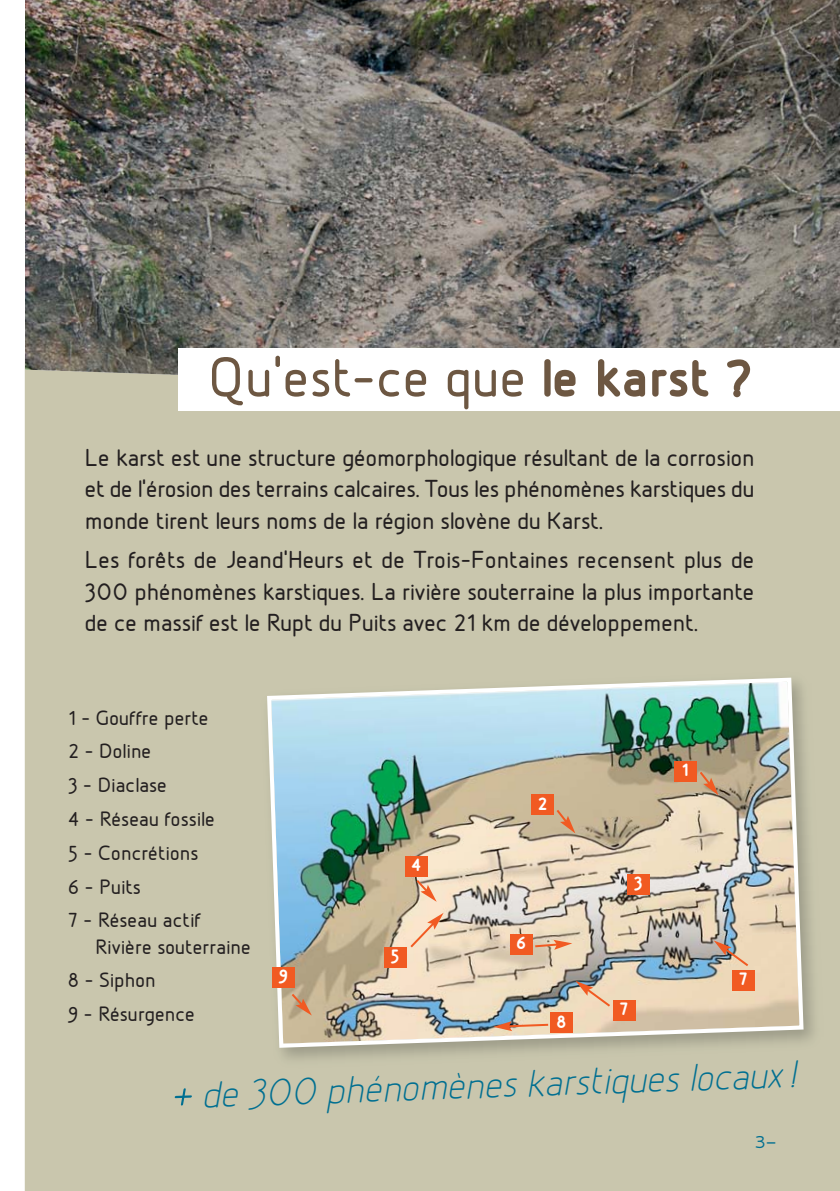
<style>
.page{position:relative;width:840px;height:1191px;background:#fff}
.page>*{position:absolute;margin:0;border:0;box-sizing:border-box;transform-origin:0 0}
.t1{font:500 60px "Designio";color:#6d5742}
.t2{font:italic 40.8px "Designio";color:#006f91}
.t3{font:500 26px/31.2px "Designio";letter-spacing:-.01em;color:#231f20;text-align:justify}
.t4{font:500 22px/33.8px "Designio";color:#231f20}
.t5{font:700 20px "Designio";color:#fff}
.t6{font:18px "B Pmono";color:#006f91}
.s1{font-weight:700}
.s2{font-size:61.2px}
</style>
<div class="page">
<div style="left:0;top:277px;width:839px;height:914px;background:#c9c6ad"></div>
<img style="left:26px;top:0;width:813px;height:398px">
<div style="left:179px;top:348px;width:660px;height:63px;background:#fff"></div>
<img style="left:265px;top:676px;width:540px;height:373px">
<div style="left:0;top:0;width:25px;height:1191px;background:#fff"></div>
<div style="left:674px;top:761px;width:22px;height:20px;background:#f15a22"></div>
<div style="left:531px;top:794px;width:22px;height:21px;background:#f15a22"></div>
<div style="left:627px;top:874px;width:22px;height:20px;background:#f15a22"></div>
<div style="left:732px;top:970px;width:22px;height:20px;background:#f15a22"></div>
<div style="left:613px;top:999px;width:22px;height:21px;background:#f15a22"></div>
<div style="left:510px;top:934px;width:22px;height:20px;background:#f15a22"></div>
<div style="left:405px;top:856px;width:22px;height:20px;background:#f15a22"></div>
<div style="left:384px;top:947px;width:22px;height:20px;background:#f15a22"></div>
<div style="left:273px;top:967px;width:22px;height:20px;background:#f15a22"></div>
<div style="left:550px;top:1012px;width:22px;height:20px;background:#f15a22"></div>
<svg style="left:697px;top:769px;width:21px;height:26px"></svg>
<svg style="left:554px;top:807px;width:21px;height:26px"></svg>
<svg style="left:713px;top:940px;width:37px;height:28px"></svg>
<svg style="left:575px;top:980px;width:37px;height:28px"></svg>
<svg style="left:533px;top:939px;width:39px;height:10px"></svg>
<svg style="left:493px;top:1021px;width:57px;height:10px"></svg>
<svg style="left:408px;top:912px;width:35px;height:37px"></svg>
<svg style="left:414px;top:878px;width:22px;height:23px"></svg>
<svg style="left:289px;top:991px;width:23px;height:24px"></svg>
<h1 class="t1" style="left:209px;top:359px;width:546px">Qu’est-ce que <span class="s1">le karst ?</span></h1>
<p class="t3" style="left:85px;top:445px;width:670px">Le karst est une structure géomorphologique résultant de la corrosion et de l’érosion des terrains calcaires. Tous les phénomènes karstiques du monde tirent leurs noms de la région slovène du Karst.</p>
<p class="t3" style="left:85px;top:547px;width:670px">Les forêts de Jeand’Heurs et de Trois-Fontaines recensent plus de 300 phénomènes karstiques. La rivière souterraine la plus importante de ce massif est le Rupt du Puits avec 21 km de développement.</p>
<p class="t4" style="left:68px;top:703px;width:148px">1 - Gouffre perte<br>2 - Doline<br>3 - Diaclase<br>4 - Réseau fossile<br>5 - Concrétions<br>6 - Puits<br>7 - Réseau actif</p>
<p class="t4" style="left:68px;top:932px;width:184px;text-indent:28px">Rivière souterraine<br>8 - Siphon<br>9 - Résurgence</p>
<p class="t5" style="left:279px;top:970px;width:11px">9</p>
<p class="t5" style="left:411px;top:859px;width:12px">4</p>
<p class="t5" style="left:390px;top:950px;width:11px">5</p>
<p class="t5" style="left:537px;top:797px;width:12px">2</p>
<p class="t5" style="left:516px;top:937px;width:12px">6</p>
<p class="t5" style="left:556px;top:1015px;width:12px">8</p>
<p class="t5" style="left:633px;top:877px;width:10px">3</p>
<p class="t5" style="left:681px;top:764px;width:9px">1</p>
<p class="t5" style="left:619px;top:1002px;width:11px">7</p>
<p class="t5" style="left:738px;top:973px;width:11px">7</p>
<h2 class="t2" style="left:167px;top:1083px;width:627px;rotate:-2deg"><span class="s2">+</span> de 300 phénomènes karstiques locaux !</h2>
<p class="t6" style="left:754px;top:1131px;width:23px">3-</p>
</div>
